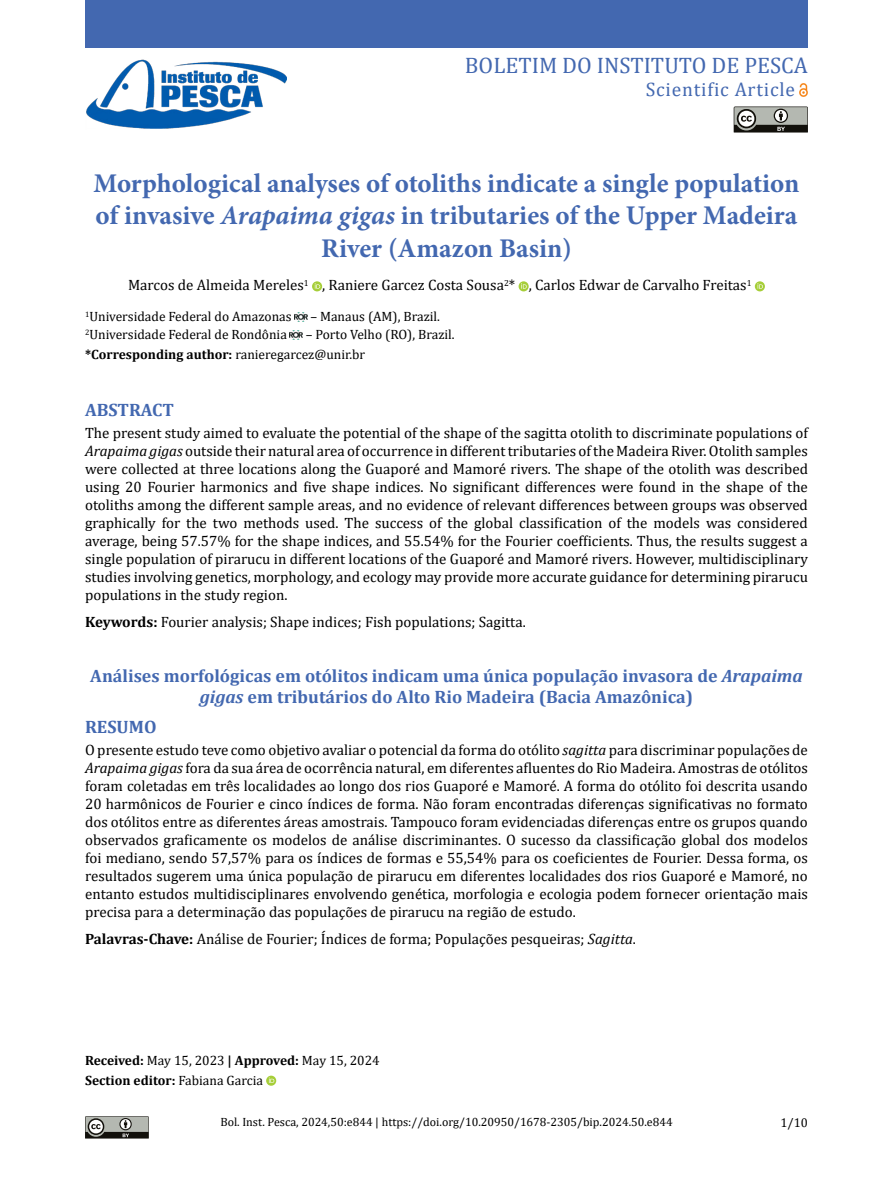
<style>
.page{position:relative;width:893px;height:1191px;background:#fff}
.page>*{position:absolute;margin:0;border:0;box-sizing:border-box;transform-origin:0 0}
.t1{font:700 27px/32.4px "Minion Pro";color:#4368b0;text-align:center}
.t2{font:22.5px "Cambria";color:#4368b0}
.t3{font:19.5px "Cambria";letter-spacing:.04em;color:#4368b0}
.t4{font:700 18px/21px "Cambria";color:#4368b0;text-align:center}
.t5{font:15px/18px "Cambria";color:#000;text-align:justify}
.t6{font:13.5px/20.1px "Cambria";color:#000}
.t7{font:700 13.5px/20.1px "Cambria";color:#000}
.t8{font:12.75px "Cambria";color:#000}
.t9{font:12px "Cambria";color:#000}
.s1{font-style:italic}
.s2{font-weight:700}
.s3{font-weight:400}
</style>
<div class="page">
<svg style="left:85px;top:1116px;width:64px;height:23px"></svg>
<svg style="left:800px;top:84px;width:8px;height:12px"></svg>
<div style="left:85px;top:0;width:723px;height:47px;background:#4368b0"></div>
<img style="left:86px;top:59px;width:200px;height:70px">
<svg style="left:734px;top:106px;width:74px;height:27px;background:#83847f"></svg>
<svg style="left:312px;top:281px;width:10px;height:10px"></svg>
<svg style="left:315px;top:283px;width:5px;height:6px"></svg>
<svg style="left:519px;top:281px;width:10px;height:10px"></svg>
<svg style="left:521px;top:283px;width:6px;height:6px"></svg>
<svg style="left:755px;top:281px;width:10px;height:10px"></svg>
<svg style="left:757px;top:283px;width:6px;height:6px"></svg>
<svg style="left:295px;top:312px;width:12px;height:9px"></svg>
<svg style="left:290px;top:330px;width:13px;height:9px"></svg>
<svg style="left:266px;top:1075px;width:10px;height:10px"></svg>
<svg style="left:269px;top:1077px;width:5px;height:6px"></svg>
<h2 class="t2" style="left:465px;top:52px;width:345px">BOLETIM DO INSTITUTO DE PESCA</h2>
<h3 class="t3" style="left:646px;top:78px;width:151px">Scientific Article</h3>
<h1 class="t1" style="left:94px;top:167px;width:707px">Morphological analyses of otoliths indicate a single population of invasive <span class="s1">Arapaima gigas</span> in tributaries of the Upper Madeira<br>River (Amazon Basin)</h1>
<p class="t5" style="left:128px;top:276px;width:625px">Marcos de Almeida Mereles<sup>1</sup> , Raniere Garcez Costa Sousa<sup>2</sup>* , Carlos Edwar de Carvalho Freitas<sup>1</sup></p>
<p class="t6" style="left:85px;top:306px;width:208px"><sup>1</sup>Universidade Federal do Amazonas</p>
<p class="t6" style="left:310px;top:306px;width:131px">– Manaus (AM), Brazil.</p>
<p class="t6" style="left:85px;top:324px;width:203px"><sup>2</sup>Universidade Federal de Rondônia</p>
<p class="t6" style="left:85px;top:324px;width:371px;text-indent:221px">– Porto Velho (RO), Brazil. <span class="s2">*Corresponding author:</span> ranieregarcez@unir.br</p>
<p class="t4" style="left:85px;top:399px;width:91px">ABSTRACT</p>
<p class="t5" style="left:85px;top:424px;width:724px">The present study aimed to evaluate the potential of the shape of the sagitta otolith to discriminate populations of <span class="s1">Arapaima gigas</span> outside their natural area of occurrence in different tributaries of the Madeira River. Otolith samples were collected at three locations along the Guaporé and Mamoré rivers. The shape of the otolith was described using 20 Fourier harmonics and five shape indices. No significant differences were found in the shape of the otoliths among the different sample areas, and no evidence of relevant differences between groups was observed graphically for the two methods used. The success of the global classification of the models was considered average, being 57.57% for the shape indices, and 55.54% for the Fourier coefficients. Thus, the results suggest a single population of pirarucu in different locations of the Guaporé and Mamoré rivers. However, multidisciplinary studies involving genetics, morphology, and ecology may provide more accurate guidance for determining pirarucu populations in the study region.</p>
<p class="t5" style="left:85px;top:612px;width:442px"><span class="s2">Keywords:</span> Fourier analysis; Shape indices; Fish populations; Sagitta.</p>
<p class="t4" style="left:90px;top:664px;width:714px">Análises morfológicas em otólitos indicam uma única população invasora de <span class="s1">Arapaima gigas</span> em tributários do Alto Rio Madeira (Bacia Amazônica)</p>
<p class="t4" style="left:85px;top:715px;width:73px">RESUMO</p>
<p class="t5" style="left:85px;top:741px;width:724px">O presente estudo teve como objetivo avaliar o potencial da forma do otólito <span class="s1">sagitta</span> para discriminar populações de <span class="s1">Arapaima gigas</span> fora da sua área de ocorrência natural, em diferentes afluentes do Rio Madeira. Amostras de otólitos foram coletadas em três localidades ao longo dos rios Guaporé e Mamoré. A forma do otólito foi descrita usando 20 harmônicos de Fourier e cinco índices de forma. Não foram encontradas diferenças significativas no formato dos otólitos entre as diferentes áreas amostrais. Tampouco foram evidenciadas diferenças entre os grupos quando observados graficamente os modelos de análise discriminantes. O sucesso da classificação global dos modelos foi mediano, sendo 57,57% para os índices de formas e 55,54% para os coeficientes de Fourier. Dessa forma, os resultados sugerem uma única população de pirarucu em diferentes localidades dos rios Guaporé e Mamoré, no entanto estudos multidisciplinares envolvendo genética, morfologia e ecologia podem fornecer orientação mais precisa para a determinação das populações de pirarucu na região de estudo.</p>
<p class="t5" style="left:85px;top:929px;width:552px"><span class="s2">Palavras-Chave:</span> Análise de Fourier; Índices de forma; Populações pesqueiras; <span class="s1">Sagitta</span>.</p>
<p class="t7" style="left:85px;top:1049px;width:296px">Received: <span class="s3">May 15, 2023</span> | Approved: <span class="s3">May 15, 2024<br></span>Section editor: <span class="s3">Fabiana Garcia</span></p>
<p class="t9" style="left:220px;top:1114px;width:454px">Bol. Inst. Pesca, 2024,50:e844 | https://doi.org/10.20950/1678-2305/bip.2024.50.e844</p>
<p class="t8" style="left:780px;top:1115px;width:29px">1/10</p>
</div>
